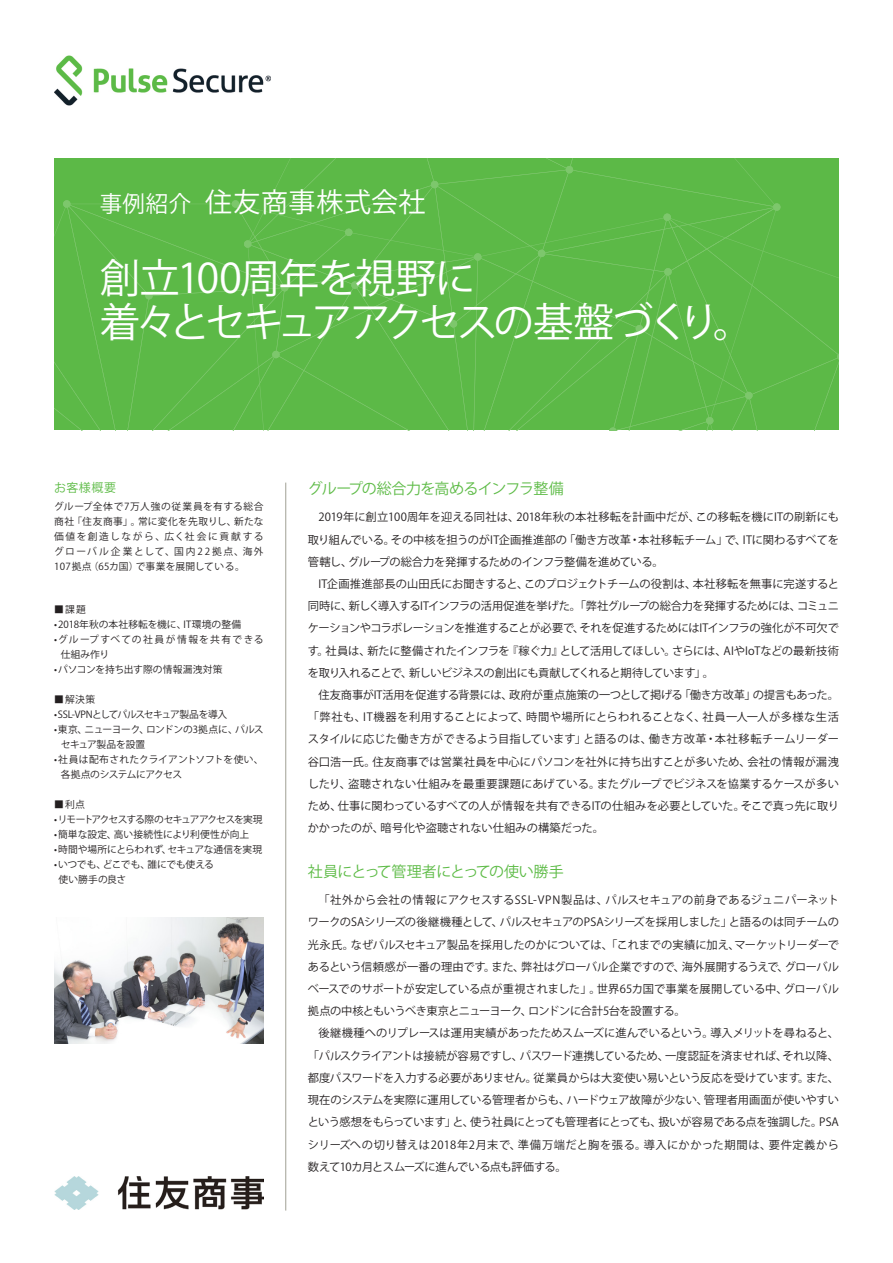
<style>
.page{position:relative;width:893px;height:1263px;background:#fff}
.page>*{position:absolute;margin:0;border:0;box-sizing:border-box;transform-origin:0 0}
.Document_Title{font:40.5px "Koz Go Pr 6 N";letter-spacing:-.105em;color:#fff}
.Document_Title-2{font:40.5px "Koz Go Pr 6 N";letter-spacing:-.035em;color:#fff}
.Address-Body__back{font:27px "Koz Go Pr 6 N";letter-spacing:.02em;color:#fff}
.Sidebar_Headline{font:15px "Koz Go Pr 6 N";letter-spacing:-.035em;color:#5dbb46}
.Table_body_copy{font:12px "Koz Go Pr 6 N";letter-spacing:.04em;color:#5dbb46}
.Body_copy{font:11.25px/22.2px "Koz Go Pr 6 N";letter-spacing:-.03em;color:#231f20;text-align:justify}
.Sidebar_Headline-2{font:11.25px/22.2px "Koz Go Pr 6 N";letter-spacing:-.02em;color:#231f20;text-align:justify}
.Table_body_copy-2{font:9.75px/15px "Koz Go Pr 6 N";letter-spacing:-.005em;color:#231f20}
.Table_body_copy-3{font:9.75px/15px "Koz Go Pr 6 N";letter-spacing:.125em;color:#231f20}
.Table_body_copy-4{font:9.75px "Koz Go Pr 6 N";letter-spacing:-.095em;color:#231f20}
.Table_body_copy-5{font:9.75px "Koz Go Pr 6 N";letter-spacing:-.05em;color:#231f20}
.Table_body_copy-6{font:9.75px "Koz Go Pr 6 N";letter-spacing:-.035em;color:#231f20}
.Sidebar_bulleted_cop{font:9.75px "Koz Go Pr 6 N";letter-spacing:.015em;color:#231f20}
.Sidebar_Subhead{font:9.75px "Koz Go Pr 6 N";color:#231f20}
.s1{font-size:22.5px}
</style>
<div class="page">
<div style="left:54px;top:158px;width:785px;height:272px;background:#5cb947"></div>
<img style="left:54px;top:55px;width:216px;height:51px">
<hr style="left:285px;top:483px;width:1px;height:727px;background:#a1a194">
<img style="left:54px;top:917px;width:210px;height:126px">
<img style="left:54px;top:1177px;width:210px;height:33px">
<p class="Address-Body__back" style="left:100px;top:187px;width:327px"><span class="s1">事例紹介</span> 住友商事株式会社</p>
<p class="Document_Title-2" style="left:100px;top:256px;width:377px">創立100周年を視野に</p>
<p class="Document_Title" style="left:100px;top:299px;width:655px">着々とセキュアアクセスの基盤づくり。</p>
<p class="Table_body_copy" style="left:54px;top:481px;width:63px">お客様概要</p>
<p class="Table_body_copy-2" style="left:54px;top:499px;width:211px;text-align:justify">グループ全体で7万人強の従業員を有する総合商社「住友商事」。常に変化を先取りし、新たな価値を創造しながら、広く社会に貢献するグローバル企業として、国内22拠点、海外107拠点（65カ国）で事業を展開している。</p>
<p class="Sidebar_Subhead" style="left:54px;top:604px;width:33px">■課題</p>
<p class="Table_body_copy-2" style="left:54px;top:617px;width:189px">•2018年秋の本社移転を機に、IT環境の整備</p>
<p class="Table_body_copy-3" style="left:61px;top:632px;width:204px;text-indent:-7px">•グループすべての社員が情報を共有できる仕組み作り</p>
<p class="Table_body_copy-2" style="left:54px;top:662px;width:170px">•パソコンを持ち出す際の情報漏洩対策</p>
<p class="Sidebar_bulleted_cop" style="left:54px;top:694px;width:43px">■解決策</p>
<p class="Table_body_copy-5" style="left:54px;top:709px;width:175px">•SSL-VPNとしてパルスセキュア製品を導入</p>
<p class="Table_body_copy-2" style="left:61px;top:722px;width:204px;text-indent:-7px">•東京、ニューヨーク、ロンドンの3拠点に、パルスセキュア製品を設置</p>
<p class="Table_body_copy-2" style="left:61px;top:752px;width:204px;text-indent:-7px">•社員は配布されたクライアントソフトを使い、各拠点のシステムにアクセス</p>
<p class="Sidebar_bulleted_cop" style="left:54px;top:799px;width:32px">■利点</p>
<p class="Table_body_copy-4" style="left:54px;top:814px;width:210px">• リモートアクセスする際のセキュアアクセスを実現</p>
<p class="Table_body_copy-2" style="left:54px;top:827px;width:197px">•簡単な設定、高い接続性により利便性が向上</p>
<p class="Table_body_copy-2" style="left:54px;top:842px;width:210px">•時間や場所にとらわれず、セキュアな通信を実現</p>
<p class="Table_body_copy-6" style="left:54px;top:859px;width:161px">• いつでも、どこでも、誰にでも使える</p>
<p class="Sidebar_bulleted_cop" style="left:59px;top:874px;width:69px">使い勝手の良さ</p>
<p class="Sidebar_Headline" style="left:308px;top:480px;width:257px">グループの総合力を高めるインフラ整備</p>
<p class="Sidebar_Headline-2" style="left:308px;top:506px;width:533px;text-indent:10px">2019年に創立100周年を迎える同社は、2018年秋の本社移転を計画中だが、この移転を機にITの刷新にも取り組んでいる。その中核を担うのがIT企画推進部の「働き方改革・本社移転チーム」で、ITに関わるすべてを管轄し、グループの総合力を発揮するためのインフラ整備を進めている。</p>
<p class="Body_copy" style="left:308px;top:573px;width:533px;text-indent:10px">IT企画推進部長の山田氏にお聞きすると、このプロジェクトチームの役割は、本社移転を無事に完遂すると同時に、新しく導入するITインフラの活用促進を挙げた。「弊社グループの総合力を発揮するためには、コミュニケーションやコラボレーションを推進することが必要で、それを促進するためにはITインフラの強化が不可欠です。社員は、新たに整備されたインフラを『稼ぐ力』として活用してほしい。さらには、AIやIoTなどの最新技術を取り入れることで、新しいビジネスの創出にも貢献してくれると期待しています」。</p>
<p class="Body_copy" style="left:308px;top:684px;width:533px;text-indent:10px">住友商事がIT活用を促進する背景には、政府が重点施策の一つとして掲げる「働き方改革」の提言もあった。「弊社も、IT機器を利用することによって、時間や場所にとらわれることなく、社員一人一人が多様な生活スタイルに応じた働き方ができるよう目指しています」と語るのは、働き方改革・本社移転チームリーダー谷口浩一氏。住友商事では営業社員を中心にパソコンを社外に持ち出すことが多いため、会社の情報が漏洩したり、盗聴されない仕組みを最重要課題にあげている。またグループでビジネスを協業するケースが多いため、仕事に関わっているすべての人が情報を共有できるITの仕組みを必要としていた。そこで真っ先に取りかかったのが、暗号化や盗聴されない仕組みの構築だった。</p>
<p class="Sidebar_Headline" style="left:308px;top:863px;width:258px">社員にとって管理者にとっての使い勝手</p>
<p class="Body_copy" style="left:308px;top:889px;width:533px;text-indent:10px">「社外から会社の情報にアクセスするSSL-VPN製品は、パルスセキュアの前身であるジュニパーネットワークのSAシリーズの後継機種として、パルスセキュアのPSAシリーズを採用しました」と語るのは同チームの光永氏。なぜパルスセキュア製品を採用したのかについては、「これまでの実績に加え、マーケットリーダーであるという信頼感が一番の理由です。また、弊社はグローバル企業ですので、海外展開するうえで、グローバルベースでのサポートが安定している点が重視されました」。世界65カ国で事業を展開している中、グローバル拠点の中核ともいうべき東京とニューヨーク、ロンドンに合計5台を設置する。</p>
<p class="Body_copy" style="left:308px;top:1022px;width:533px;text-indent:10px">後継機種へのリプレースは運用実績があったためスムーズに進んでいるという。導入メリットを尋ねると、「パルスクライアントは接続が容易ですし、パスワード連携しているため、一度認証を済ませれば、それ以降、都度パスワードを入力する必要がありません。従業員からは大変使い易いという反応を受けています。また、現在のシステムを実際に運用している管理者からも、ハードウェア故障が少ない、管理者用画面が使いやすいという感想をもらっています」と、使う社員にとっても管理者にとっても、扱いが容易である点を強調した。PSAシリーズへの切り替えは2018年2月末で、準備万端だと胸を張る。導入にかかった期間は、要件定義から数えて10カ月とスムーズに進んでいる点も評価する。</p>
</div>
